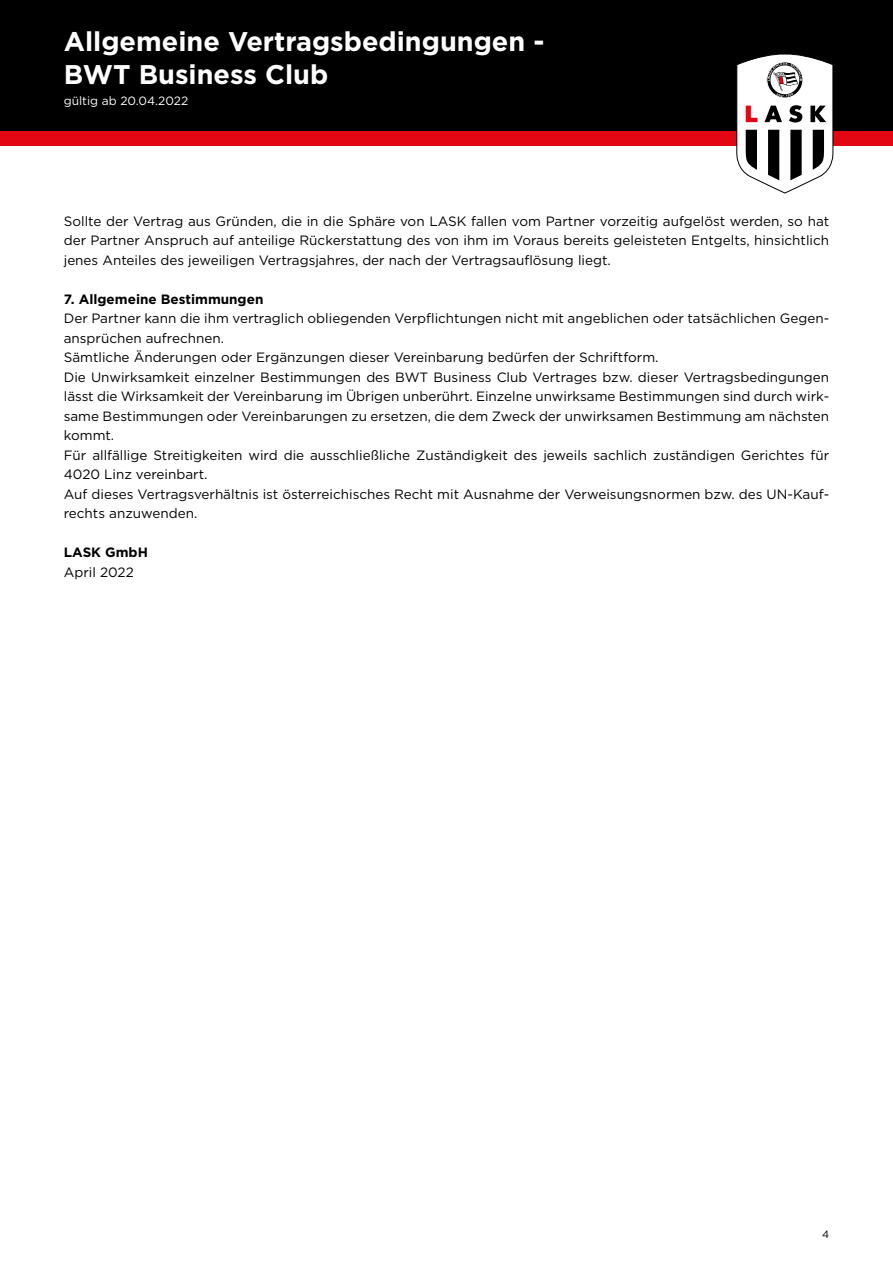
<style>
.page{position:relative;width:893px;height:1263px;background:#fff}
.page>*{position:absolute;margin:0;border:0;box-sizing:border-box;transform-origin:0 0}
.t1{font:700 27px/32.5px "Gotham";color:#fff}
.t2{font:13.5px/19.5px "Gotham";color:#000;text-align:justify}
.t3{font:700 13.5px "Gotham";color:#000}
.t4{font:12px "Gotham";color:#fff}
.t5{font:10.5px "Gotham";color:#000}
</style>
<div class="page">
<div style="left:0;top:0;width:893px;height:145px;background:#000"></div>
<div style="left:0;top:131px;width:893px;height:15px;background:#e30613"></div>
<svg style="left:736px;top:54px;width:98px;height:140px"></svg>
<h1 class="t1" style="left:64px;top:25px;width:482px">Allgemeine Vertragsbedingungen -<br>BWT Business Club</h1>
<p class="t4" style="left:64px;top:93px;width:126px">gültig ab 20.04.2022</p>
<p class="t2" style="left:64px;top:211px;width:767px">Sollte der Vertrag aus Gründen, die in die Sphäre von LASK fallen vom Partner vorzeitig aufgelöst werden, so hat der Partner Anspruch auf anteilige Rückerstattung des von ihm im Voraus bereits geleisteten Entgelts, hinsichtlich jenes Anteiles des jeweiligen Vertragsjahres, der nach der Vertragsauflösung liegt.</p>
<p class="t3" style="left:64px;top:290px;width:201px">7. Allgemeine Bestimmungen</p>
<p class="t2" style="left:64px;top:308px;width:767px;text-align:left">Der Partner kann die ihm vertraglich obliegenden Verpflichtungen nicht mit angeblichen oder tatsächlichen Gegen&shy;ansprüchen aufrechnen.<br>Sämtliche Änderungen oder Ergänzungen dieser Vereinbarung bedürfen der Schriftform.<br>Die Unwirksamkeit einzelner Bestimmungen des BWT Business Club Vertrages bzw. dieser Vertragsbedingungen lässt die Wirksamkeit der Vereinbarung im Übrigen unberührt. Einzelne unwirksame Bestimmungen sind durch wirk&shy;same Bestimmungen oder Vereinbarungen zu ersetzen, die dem Zweck der unwirksamen Bestimmung am nächsten kommt.<br>Für allfällige Streitigkeiten wird die ausschließliche Zuständigkeit des jeweils sachlich zuständigen Gerichtes für 4020 Linz vereinbart.<br>Auf dieses Vertragsverhältnis ist österreichisches Recht mit Ausnahme der Verweisungsnormen bzw. des UN-Kauf&shy;rechts anzuwenden.</p>
<p class="t3" style="left:64px;top:543px;width:86px">LASK GmbH</p>
<p class="t2" style="left:64px;top:562px;width:72px">April 2022</p>
<p class="t5" style="left:822px;top:1228px;width:9px">4</p>
</div>
